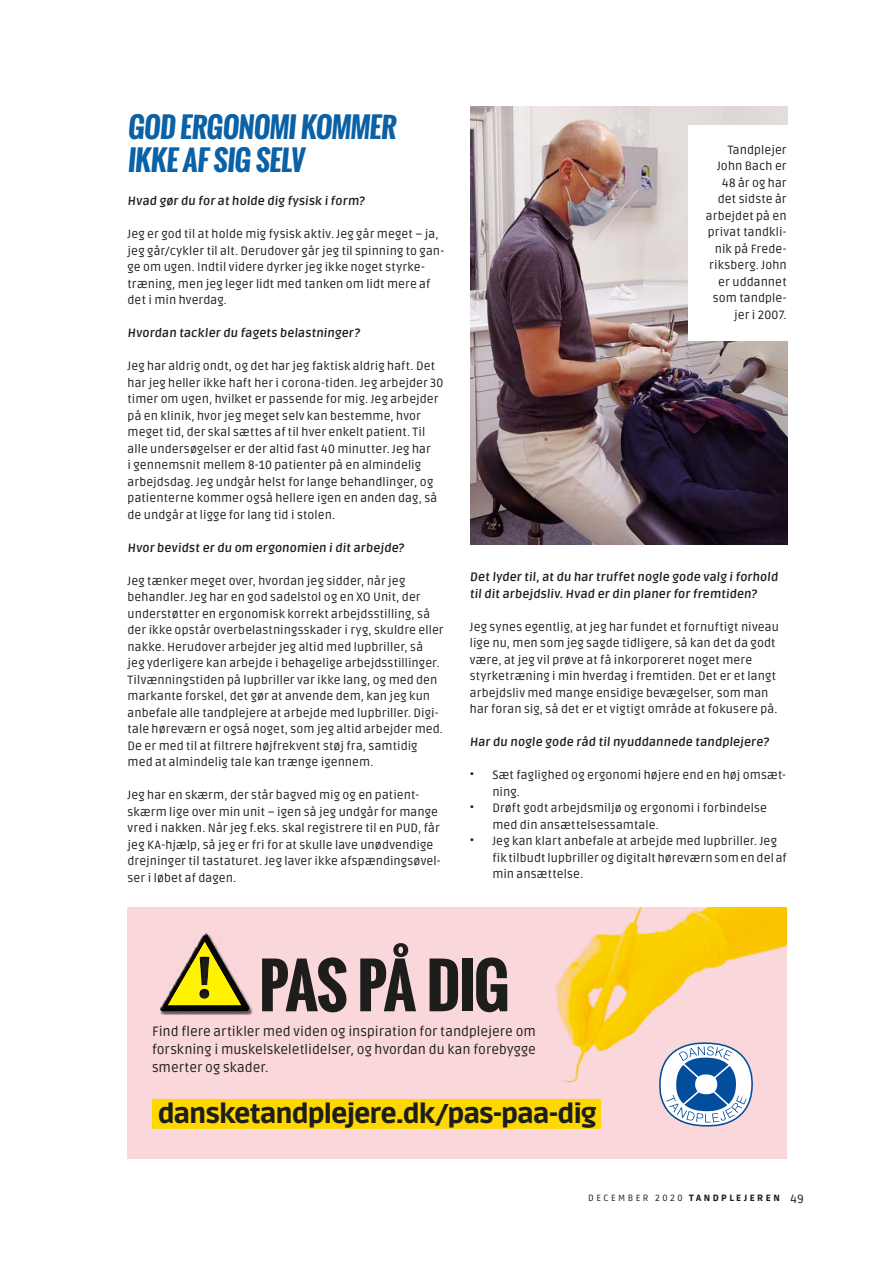
<style>
.page{position:relative;width:893px;height:1263px;background:#fff}
.page>*{position:absolute;margin:0;border:0;box-sizing:border-box;transform-origin:0 0}
.t1{font:700 60px "Oswald";letter-spacing:-.03em;color:#1d1d1b}
.t2{font:700 27.75px/33px "Oswald";color:#0a61a6}
.t3{font:900 27px "Ruda";letter-spacing:-.04em;color:#1d1d1b}
.t4{font:13.5px/18px "Ruda";letter-spacing:.005em;color:#1d1d1b;text-align:justify}
.t5{font:12px/16.5px "Ruda";letter-spacing:.01em;color:#1d1d1b}
.t6{font:700 12px/16.5px "Ruda";letter-spacing:.025em;color:#1d1d1b}
.t7{font:9px "Ruda";letter-spacing:.275em;color:#1d1d1b}
.s1{font-weight:900}
.s2{font-size:12px}
</style>
<div class="page">
<img style="left:471px;top:107px;width:317px;height:437px">
<div style="left:688px;top:126px;width:116px;height:215px;background:#fff"></div>
<div style="left:128px;top:907px;width:659px;height:251px;background:#fad7da"></div>
<img style="left:445px;top:907px;width:342px;height:211px">
<svg style="left:159px;top:933px;width:53px;height:78px"></svg>
<div style="left:182px;top:938px;width:112px;height:81px;background:#1d1d1b;opacity:.75"></div>
<div style="left:152px;top:1099px;width:449px;height:30px;background:#ffd800"></div>
<svg style="left:656px;top:1039px;width:100px;height:88px"></svg>
<h2 class="t2" style="left:128px;top:111px;width:273px">GOD ERGONOMIKOMMER<br>IKKE AF SIG SELV</h2>
<p class="t6" style="left:128px;top:193px;width:240px">Hvad gør du for at holde dig fysisk i form?</p>
<p class="t5" style="left:128px;top:226px;width:318px">Jeg er god til at holde mig fysisk aktiv. Jeg går meget – ja, jeg går/cykler til alt. Derudover går jeg til spinning to gan&shy;ge om ugen. Indtil videre dyrker jeg ikke noget styrke&shy;træning, men jeg leger lidt med tanken om lidt mere af det i min hverdag.</p>
<p class="t6" style="left:128px;top:325px;width:235px">Hvordan tackler du fagets belastninger?</p>
<p class="t5" style="left:128px;top:358px;width:317px">Jeg har aldrig ondt, og det har jeg faktisk aldrig haft. Det har jeg heller ikke haft her i corona-tiden. Jeg arbejder 30 timer om ugen, hvilket er passende for mig. Jeg arbejder på en klinik, hvor jeg meget selv kan bestemme, hvor meget tid, der skal sættes af til hver enkelt patient. Til alle undersøgelser er der altid fast 40 minutter. Jeg har<br>i gennemsnit mellem 8-10 patienter på en almindelig arbejdsdag. Jeg undgår helst for lange behandlinger, og patienterne kommer også hellere igen en anden dag, så de undgår at ligge for lang tid i stolen.</p>
<p class="t6" style="left:128px;top:540px;width:279px">Hvor bevidst er du om ergonomien i dit arbejde?</p>
<p class="t5" style="left:128px;top:573px;width:318px">Jeg tænker meget over, hvordan jeg sidder, når jeg behandler. Jeg har en god sadelstol og en XO Unit, der understøtter en ergonomisk korrekt arbejdsstilling, så der ikke opstår overbelastningsskader i ryg, skuldre eller nakke. Herudover arbejder jeg altid med lupbriller, så<br>jeg yderligere kan arbejde i behagelige arbejdsstillinger.<br>Tilvænningstiden på lupbriller var ikke lang, og med den markante forskel, det gør at anvende dem, kan jeg kun anbefale alle tandplejere at arbejde med lupbriller. Digi&shy;tale høreværn er også noget, som jeg altid arbejder med.<br>De er med til at filtrere højfrekvent støj fra, samtidig med at almindelig tale kan trænge igennem.</p>
<p class="t5" style="left:128px;top:787px;width:315px">Jeg har en skærm, der står bagved mig og en patient&shy;skærm lige over min unit – igen så jeg undgår for mange vred i nakken. Når jeg f.eks. skal registrere til en PUD, får jeg KA-hjælp, så jeg er fri for at skulle lave unødvendige drejninger til tastaturet. Jeg laver ikke afspændingsøvel&shy;ser i løbet af dagen.</p>
<p class="t5" style="left:706px;top:142px;width:82px;text-align:right">Tandplejer<br>John Bach er<br>48 år og har det sidste år arbejdet på en privat tandkli&shy;nik på Frede&shy;riksberg. John er uddannet som tandple&shy;jer i 2007.</p>
<p class="t6" style="left:470px;top:569px;width:311px">Det lyder til, at du har truffet nogle gode valg i forhold til dit arbejdsliv. Hvad er din planer for fremtiden?</p>
<p class="t5" style="left:470px;top:618px;width:311px">Jeg synes egentlig, at jeg har fundet et fornuftigt niveau lige nu, men som jeg sagde tidligere, så kan det da godt være, at jeg vil prøve at få inkorporeret noget mere styrketræning i min hverdag i fremtiden. Det er et langt arbejdsliv med mange ensidige bevægelser, som man har foran sig, så det er et vigtigt område at fokusere på.</p>
<p class="t6" style="left:470px;top:734px;width:302px">Har du nogle gode råd til nyuddannede tandplejere?</p>
<p class="t5" style="left:492px;top:767px;width:295px;text-indent:-22px">• Sæt faglighed og ergonomi højere end en høj omsæt&shy;ning.</p>
<p class="t5" style="left:492px;top:800px;width:276px;text-indent:-22px">• Drøft godt arbejdsmiljø og ergonomi i forbindelse med din ansættelsessamtale.</p>
<p class="t5" style="left:492px;top:833px;width:296px;text-indent:-22px">• Jeg kan klart anbefale at arbejde med lupbriller. Jeg fik tilbudt lupbriller og digitalt høreværn som en del af min ansættelse.</p>
<h1 class="t1" style="left:259px;top:940px;width:253px">PAS PÅ DIG</h1>
<p class="t4" style="left:152px;top:1023px;width:385px">Find flere artikler med viden og inspiration for tandplejere om forskning i muskelskeletlidelser, og hvordan du kan forebygge smerter og skader.</p>
<h3 class="t3" style="left:158px;top:1098px;width:440px">dansketandplejere.dk/pas-paa-dig</h3>
<p class="t7" style="left:588px;top:1193px;width:217px">DECEMBER 2020 <span class="s1">TANDPLEJEREN</span> <span class="s2">49</span></p>
</div>
